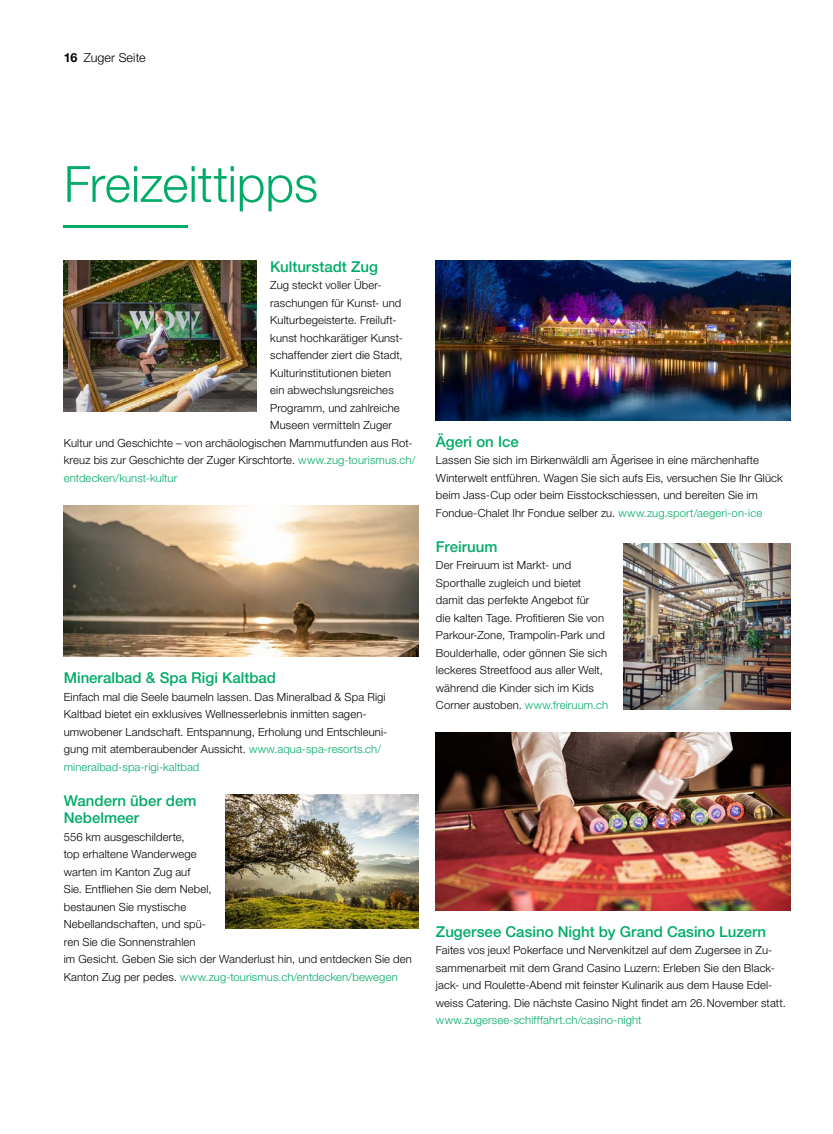
<style>
.page{position:relative;width:833px;height:1134px;background:#fff}
.page>*{position:absolute;margin:0;border:0;box-sizing:border-box;transform-origin:0 0}
.Artikeltitel_gross{font:300 50px "Helvetica Neue LT Std";letter-spacing:-.005em;color:#00ab67}
.Zwischentitel_gross{font:500 15px/17.5px "Helvetica Neue LT Std";color:#00ab67}
.t1{font:300 12.5px "Helvetica Neue LT Std";letter-spacing:.005em;color:#000}
.Grundtext{font:300 11.25px/17.5px "Helvetica Neue LT Std";letter-spacing:.01em;color:#000}
.Grundtext-2{font:300 11.25px "Helvetica Neue LT Std";letter-spacing:.01em;color:#00ab67}
.s1{font-weight:700}
.s2{color:#00ab67}
</style>
<div class="page">
<hr style="left:64px;top:226px;width:124px;height:2px;background:#00ab67">
<img style="left:64px;top:260px;width:192px;height:152px">
<img style="left:226px;top:794px;width:192px;height:134px">
<img style="left:436px;top:260px;width:354px;height:161px">
<img style="left:624px;top:543px;width:166px;height:166px">
<img style="left:436px;top:733px;width:354px;height:178px">
<img style="left:64px;top:505px;width:354px;height:152px">
<p class="t1" style="left:64px;top:50px;width:83px"><span class="s1">16</span> Zuger Seite</p>
<p class="Artikeltitel_gross" style="left:64px;top:153px;width:256px">Freizeittipps</p>
<p class="Zwischentitel_gross" style="left:270px;top:258px;width:109px">Kulturstadt Zug</p>
<p class="Grundtext" style="left:270px;top:276px;width:113px">Zug steckt voller Über-</p>
<p class="Grundtext" style="left:270px;top:294px;width:133px">raschungen für Kunst- und</p>
<p class="Grundtext" style="left:270px;top:311px;width:128px">Kulturbegeisterte. Freiluft-</p>
<p class="Grundtext" style="left:270px;top:329px;width:134px">kunst hochkarätiger Kunst-</p>
<p class="Grundtext" style="left:270px;top:346px;width:134px">schaffender ziert die Stadt,</p>
<p class="Grundtext" style="left:270px;top:364px;width:122px">Kulturinstitutionen bieten</p>
<p class="Grundtext" style="left:270px;top:381px;width:125px">ein abwechslungsreiches</p>
<p class="Grundtext" style="left:270px;top:399px;width:131px">Programm, und zahlreiche</p>
<p class="Grundtext" style="left:270px;top:416px;width:123px">Museen vermitteln Zuger</p>
<p class="Grundtext" style="left:64px;top:434px;width:350px">Kultur und Geschichte – von archäologischen Mammutfunden aus Rot-</p>
<p class="Grundtext" style="left:64px;top:451px;width:353px">kreuz bis zur Geschichte der Zuger Kirschtorte. <span class="s2">www.zug-tourismus.ch/</span></p>
<p class="Grundtext-2" style="left:64px;top:471px;width:115px">entdecken/kunst-kultur</p>
<p class="Zwischentitel_gross" style="left:64px;top:669px;width:214px">Mineralbad &amp; Spa Rigi Kaltbad</p>
<p class="Grundtext" style="left:64px;top:688px;width:325px">Einfach mal die Seele baumeln lassen. Das Mineralbad &amp; Spa Rigi Kaltbad bietet ein exklusives Wellnesserlebnis inmitten sagen&shy;umwobener Landschaft. Entspannung, Erholung und Entschleuni&shy;gung mit atemberaubender Aussicht. <span class="s2">www.aqua-spa-resorts.ch/ mineralbad-spa-rigi-kaltbad</span></p>
<p class="Zwischentitel_gross" style="left:64px;top:791px;width:134px">Wandern über dem<br>Nebelmeer</p>
<p class="Grundtext" style="left:64px;top:828px;width:349px">556 km ausgeschilderte,<br>top erhaltene Wanderwege<br>warten im Kanton Zug auf<br>Sie. Entfliehen Sie dem Nebel,<br>bestaunen Sie mystische<br>Nebellandschaften, und spü-<br>ren Sie die Sonnenstrahlen<br>im Gesicht. Geben Sie sich der Wanderlust hin, und entdecken Sie den Kanton Zug per pedes. <span class="s2">www.zug-tourismus.ch/entdecken/bewegen</span></p>
<p class="Zwischentitel_gross" style="left:436px;top:433px;width:84px">Ägeri on Ice</p>
<p class="Grundtext" style="left:436px;top:451px;width:348px">Lassen Sie sich im Birkenwäldli am Ägerisee in eine märchenhafte Winterwelt entführen. Wagen Sie sich aufs Eis, versuchen Sie Ihr Glück beim Jass-Cup oder beim Eisstockschiessen, und bereiten Sie im Fondue-Chalet Ihr Fondue selber zu. <span class="s2">www.zug.sport/aegeri-on-ice</span></p>
<p class="Zwischentitel_gross" style="left:436px;top:538px;width:63px">Freiruum</p>
<p class="Grundtext" style="left:436px;top:556px;width:174px">Der Freiruum ist Markt- und Sporthalle zugleich und bietet damit das perfekte Angebot für<br>die kalten Tage. Profitieren Sie von Parkour-Zone, Trampolin-Park und Boulderhalle, oder gönnen Sie sich leckeres Streetfood aus aller Welt, während die Kinder sich im Kids Corner austoben. <span class="s2">www.freiruum.ch</span></p>
<p class="Zwischentitel_gross" style="left:436px;top:923px;width:332px">Zugersee Casino Night by Grand Casino Luzern</p>
<p class="Grundtext" style="left:436px;top:941px;width:351px">Faites vos jeux! Pokerface und Nervenkitzel auf dem Zugersee in Zu&shy;sammenarbeit mit dem Grand Casino Luzern: Erleben Sie den Black&shy;jack- und Roulette-Abend mit feinster Kulinarik aus dem Hause Edel&shy;weiss Catering. Die nächste Casino Night findet am 26.November statt.</p>
<p class="Grundtext-2" style="left:436px;top:1013px;width:207px">www.zugersee-schifffahrt.ch/casino-night</p>
</div>
